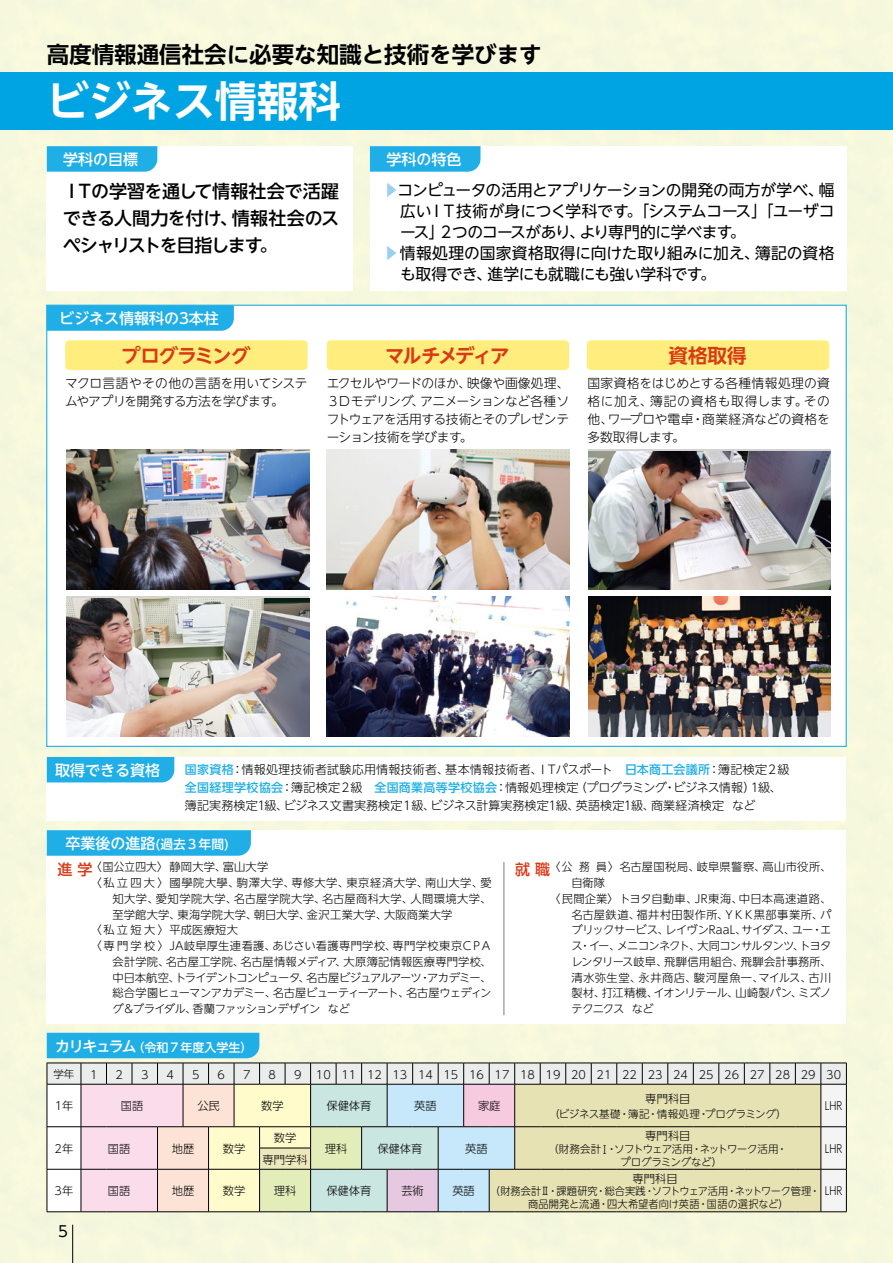
<style>
.page{position:relative;width:893px;height:1263px;background:#f6f8dd}
.page>*{position:absolute;margin:0;border:0;box-sizing:border-box;transform-origin:0 0}
.t1{font:700 42px "UD Shin Go NT Pro De";color:#fff}
.t2{font:700 22.5px "UD Shin Go NT Pro De";color:#000}
.t3{font:700 19.5px "UD Shin Go NT Pro De";letter-spacing:-.05em;color:#da3915}
.t4{font:700 19.5px "UD Shin Go NT Pro De";letter-spacing:-.115em;color:#da3915}
.t5{font:500 18px/27px "UD Shin Go NT Pro";letter-spacing:-.02em;color:#000;text-align:justify}
.t6{font:15.75px "UD Shin Go NT Pro";letter-spacing:-.02em;color:#000}
.t7{font:15.75px "UD Shin Go NT Pro";letter-spacing:-.04em;color:#000}
.t8{font:500 15px "UD Shin Go NT Pro";color:#fff}
.t9{font:500 15px "UD Shin Go NT Pro";color:#da3915}
.t10{font:15px "UD Shin Go NT Pro";color:#000}
.t11{font:300 12.75px/18px "UD Shin Go NT Pro";letter-spacing:-.02em;color:#000;text-align:justify}
.t12{font:500 12.75px "UD Shin Go NT Pro";color:#fff}
.t13{font:300 12px/18px "UD Shin Go NT Pro";letter-spacing:.01em;color:#000}
.t14{font:500 12px "UD Shin Go NT Pro";color:#fff}
.t15{font:300 11.25px "UD Shin Go NT Pro";color:#000}
.t16{font:300 11.25px "UD Shin Go NT Pro";letter-spacing:.03em;color:#000}
.t17{font:300 11.25px "UD Shin Go NT Pro";letter-spacing:-.065em;color:#000}
.t18{font:300 11.25px "UD Shin Go NT Pro";letter-spacing:.035em;color:#000}
.t19{font:300 11.25px "UD Shin Go NT Pro";letter-spacing:-.05em;color:#000}
.t20{font:300 11.25px "UD Shin Go NT Pro";letter-spacing:.045em;color:#000}
.t21{font:300 11.25px "UD Shin Go NT Pro";letter-spacing:-.025em;color:#000}
.t22{font:300 11.25px "UD Shin Go NT Pro";letter-spacing:.025em;color:#000}
.t23{font:300 11.25px "UD Shin Go NT Pro";letter-spacing:-.07em;color:#000}
.t24{font:300 11.25px "UD Shin Go NT Pro";letter-spacing:-.02em;color:#000}
.t25{font:300 11.25px "UD Shin Go NT Pro";color:#000;scale:.85 1}
.t26{font:300 10.5px/12.8px "UD Shin Go NT Pro";letter-spacing:-.015em;color:#000}
.t27{font:300 10.5px/12.8px "UD Shin Go NT Pro";letter-spacing:-.035em;color:#000}
.s1{color:#9acff0}
.s2{font-weight:500;color:#20aee6}
.s3{font-weight:400}
.s4{font-size:15px}
.s5{font-size:10.95px}
.s6{font-size:11.25px}
</style>
<div class="page">
<div style="left:46px;top:305px;width:801px;height:442px;background:#fff;border:1px solid #20aee6"></div>
<div style="left:47px;top:757px;width:799px;height:64px;background:#fff"></div>
<div style="left:47px;top:830px;width:799px;height:194px;background:#fff"></div>
<div style="left:47px;top:146px;width:306px;height:145px;background:#fff"></div>
<div style="left:370px;top:146px;width:476px;height:145px;background:#fff"></div>
<hr style="left:72px;top:1225px;width:1px;height:38px;background:#000">
<svg style="left:588px;top:449px;width:243px;height:3px"></svg>
<img style="left:588px;top:452px;width:243px;height:138px">
<img style="left:327px;top:449px;width:242px;height:141px">
<img style="left:67px;top:449px;width:242px;height:141px">
<img style="left:588px;top:596px;width:243px;height:141px">
<img style="left:327px;top:596px;width:242px;height:141px">
<img style="left:67px;top:598px;width:242px;height:139px">
<div style="left:0;top:72px;width:893px;height:57px;background:#00a4e3"></div>
<svg style="left:47px;top:146px;width:110px;height:26px;background:#26b0e6"></svg>
<svg style="left:47px;top:305px;width:187px;height:26px;background:#24afe6"></svg>
<svg style="left:47px;top:830px;width:204px;height:26px;background:#25b0e6"></svg>
<div style="left:47px;top:757px;width:127px;height:25px;background:#20aee6"></div>
<svg style="left:47px;top:1033px;width:800px;height:179px;background:#d9ddcc"></svg>
<div style="left:65px;top:340px;width:243px;height:30px;background:#ffee7d;border-radius:4px"></div>
<div style="left:587px;top:340px;width:242px;height:30px;background:#ffee7d;border-radius:4px"></div>
<div style="left:327px;top:340px;width:242px;height:30px;background:#ffee7d;border-radius:4px"></div>
<svg style="left:370px;top:146px;width:110px;height:26px;background:#26b0e6"></svg>
<hr style="left:504px;top:862px;width:1px;height:153px;background:#7b7a7b">
<h2 class="t2" style="left:47px;top:36px;width:496px">高度情報通信社会に必要な知識と技術を学びます</h2>
<h1 class="t1" style="left:47px;top:67px;width:296px">ビジネス情報科</h1>
<h3 class="t8" style="left:63px;top:147px;width:76px">学科の目標</h3>
<h3 class="t8" style="left:386px;top:147px;width:76px">学科の特色</h3>
<h3 class="t5" style="left:63px;top:177px;width:278px">ＩＴの学習を通して情報社会で活躍できる人間力を付け、情報社会のスペシャリストを目指します。</h3>
<h3 class="t6" style="left:384px;top:177px;width:452px"><span class="s1">▶︎</span>コンピュータの活用とアプリケーションの開発の両方が学べ、幅</h3>
<h3 class="t6" style="left:400px;top:198px;width:436px">広いＩＴ技術が身につく学科です。「システムコース」「ユーザコ</h3>
<h3 class="t7" style="left:400px;top:219px;width:347px">ース」２つのコースがあり、より専門的に学べます。</h3>
<h3 class="t6" style="left:384px;top:240px;width:452px"><span class="s1">▶︎</span>情報処理の国家資格取得に向けた取り組みに加え、簿記の資格</h3>
<h3 class="t6" style="left:400px;top:261px;width:317px">も取得でき、進学にも就職にも強い学科です。</h3>
<h3 class="t8" style="left:59px;top:306px;width:161px">ビジネス情報科の3本柱</h3>
<h3 class="t3" style="left:121px;top:340px;width:131px">プログラミング</h3>
<p class="t11" style="left:65px;top:374px;width:244px">マクロ言語やその他の言語を用いてシステムやアプリを開発する方法を学びます。</p>
<h3 class="t4" style="left:385px;top:340px;width:126px">マルチメディア</h3>
<h3 class="t3" style="left:669px;top:340px;width:79px">資格取得</h3>
<p class="t11" style="left:327px;top:374px;width:244px">エクセルやワードのほか、映像や画像処理、３Ｄモデリング、アニメーションなど各種ソフトウェアを活用する技術とそのプレゼンテーション技術を学びます。</p>
<p class="t11" style="left:587px;top:374px;width:244px">国家資格をはじめとする各種情報処理の資格に加え、簿記の資格も取得します。その他、ワープロや電卓・商業経済などの資格を多数取得します。</p>
<h3 class="t8" style="left:55px;top:758px;width:107px">取得できる資格</h3>
<p class="t13" style="left:185px;top:760px;width:630px"><span class="s2">国家資格</span>：情報処理技術者試験応用情報技術者、基本情報技術者、ＩＴパスポート　<span class="s2">日本商工会議所</span>：簿記検定２級<span class="s3">　　</span><span class="s2">全国経理学校協会</span>：簿記検定２級　<span class="s2">全国商業高等学校協会</span>：情報処理検定（プログラミング・ビジネス情報）1級、<br>簿記実務検定1級、ビジネス文書実務検定１級、ビジネス計算実務検定1級、英語検定1級、商業経済検定 など</p>
<p class="t12" style="left:66px;top:834px;width:165px"><span class="s4">卒業後の進路</span>(過去３年間)</p>
<h3 class="t9" style="left:58px;top:857px;width:36px">進 学</h3>
<h3 class="t9" style="left:515px;top:857px;width:36px">就 職</h3>
<p class="t15" style="left:96px;top:858px;width:174px">〈国公立四大〉 静岡大学、富山大学</p>
<p class="t20" style="left:96px;top:874px;width:397px">〈私立四大〉國學院大學、駒澤大学、専修大学、東京経済大学、南山大学、愛</p>
<p class="t18" style="left:113px;top:889px;width:380px">知大学、愛知学院大学、名古屋学院大学、名古屋商科大学、人間環境大学、</p>
<p class="t15" style="left:113px;top:905px;width:341px">至学館大学、東海学院大学、朝日大学、金沢工業大学、大阪商業大学</p>
<p class="t16" style="left:96px;top:921px;width:144px">〈私立短大〉平成医療短大</p>
<p class="t16" style="left:96px;top:937px;width:397px">〈専門学校〉 JA岐阜厚生連看護、あじさい看護専門学校、専門学校東京ＣＰＡ</p>
<p class="t15" style="left:113px;top:952px;width:380px">会計学院、名古屋工学院、名古屋情報メディア、大原簿記情報医療専門学校、</p>
<p class="t17" style="left:113px;top:968px;width:380px">中日本航空、トライデントコンピュータ、名古屋ビジュアルアーツ・アカデミー、</p>
<p class="t19" style="left:113px;top:984px;width:380px">総合学園ヒューマンアカデミー、名古屋ビューティーアート、名古屋ウェディン</p>
<p class="t17" style="left:113px;top:1000px;width:239px">グ＆ブライダル、香蘭ファッションデザイン など</p>
<p class="t16" style="left:555px;top:858px;width:278px">〈公 務員〉名古屋国税局、岐阜県警察、高山市役所、</p>
<p class="t15" style="left:571px;top:874px;width:35px">自衛隊</p>
<p class="t22" style="left:555px;top:889px;width:278px">〈民間企業〉トヨタ自動車、JR東海、中日本高速道路、</p>
<p class="t16" style="left:571px;top:905px;width:261px">名古屋鉄道、福井村田製作所、ＹＫＫ黒部事業所、パ</p>
<p class="t21" style="left:571px;top:921px;width:261px">ブリックサービス、レイヴンRaaL、サイダス、ユー・エ</p>
<p class="t23" style="left:571px;top:937px;width:261px">ス・イー、メニコンネクト、大同コンサルタンツ、トヨタ</p>
<p class="t15" style="left:571px;top:952px;width:261px">レンタリース岐阜、飛騨信用組合、飛騨会計事務所、</p>
<p class="t18" style="left:571px;top:968px;width:261px">清水弥生堂、永井商店、駿河屋魚一、マイルス、古川</p>
<p class="t24" style="left:571px;top:984px;width:261px">製材、打江精機、イオンリテール、山崎製パン、ミズノ</p>
<p class="t15" style="left:571px;top:1000px;width:84px">テクニクス など</p>
<p class="t14" style="left:55px;top:1037px;width:199px"><span class="s4">カリキュラム</span>（令和７年度入学生）</p>
<p class="t26" style="left:53px;top:1067px;width:22px">学年</p>
<p class="t15" style="left:90px;top:1065px;width:9px">1</p>
<p class="t15" style="left:116px;top:1065px;width:9px">2</p>
<p class="t15" style="left:141px;top:1065px;width:9px">3</p>
<p class="t15" style="left:167px;top:1065px;width:9px">4</p>
<p class="t15" style="left:192px;top:1065px;width:9px">5</p>
<p class="t15" style="left:218px;top:1065px;width:9px">6</p>
<p class="t15" style="left:243px;top:1065px;width:9px">7</p>
<p class="t15" style="left:269px;top:1065px;width:9px">8</p>
<p class="t15" style="left:294px;top:1065px;width:9px">9</p>
<p class="t15" style="left:316px;top:1065px;width:527px">10 11 12 13 14 15 16 17 18 19 20 21 22 23 24 25 26 27 28 29 30</p>
<p class="t15" style="left:55px;top:1097px;width:20px">1年</p>
<p class="t15" style="left:121px;top:1097px;width:24px">国語</p>
<p class="t15" style="left:197px;top:1097px;width:24px">公民</p>
<p class="t15" style="left:261px;top:1097px;width:24px">数学</p>
<p class="t15" style="left:326px;top:1097px;width:46px">保健体育</p>
<p class="t15" style="left:414px;top:1097px;width:24px">英語</p>
<p class="t15" style="left:478px;top:1097px;width:24px">家庭</p>
<p class="t15" style="left:645px;top:1089px;width:47px">専門科目</p>
<p class="t26" style="left:549px;top:1107px;width:239px">（ビジネス基礎・簿記・情報処理・プログラミング）</p>
<p class="t25" style="left:825px;top:1097px;width:22px">LHR</p>
<p class="t15" style="left:55px;top:1139px;width:20px">2年</p>
<p class="t15" style="left:108px;top:1139px;width:24px">国語</p>
<p class="t15" style="left:172px;top:1139px;width:24px">地歴</p>
<p class="t15" style="left:223px;top:1139px;width:24px">数学</p>
<p class="t15" style="left:274px;top:1129px;width:24px">数学</p>
<p class="t15" style="left:263px;top:1150px;width:46px">専門学科</p>
<p class="t15" style="left:325px;top:1139px;width:24px">理科</p>
<p class="t15" style="left:377px;top:1139px;width:46px">保健体育</p>
<p class="t15" style="left:465px;top:1139px;width:24px">英語</p>
<p class="t15" style="left:55px;top:1182px;width:20px">3年</p>
<p class="t15" style="left:108px;top:1182px;width:24px">国語</p>
<p class="t15" style="left:172px;top:1182px;width:24px">地歴</p>
<p class="t15" style="left:223px;top:1182px;width:24px">数学</p>
<p class="t15" style="left:274px;top:1182px;width:24px">理科</p>
<p class="t15" style="left:326px;top:1182px;width:46px">保健体育</p>
<p class="t15" style="left:401px;top:1182px;width:24px">芸術</p>
<p class="t15" style="left:452px;top:1182px;width:24px">英語</p>
<h3 class="t10" style="left:58px;top:1219px;width:11px">5</h3>
<p class="t15" style="left:645px;top:1127px;width:47px">専門科目</p>
<p class="t27" style="left:620px;top:1142px;width:169px;text-indent:-72px">（財務会計<span class="s5">Ⅰ</span>・ソフトウェア活用・ネットワーク活用・プログラミングなど）</p>
<p class="t25" style="left:825px;top:1139px;width:22px">LHR</p>
<p class="t15" style="left:632px;top:1169px;width:47px">専門科目</p>
<p class="t26" style="left:528px;top:1185px;width:316px;text-indent:-38px">（財務会計Ⅱ・課題研究・総合実践・ソフトウェア活用・ネットワーク管理・ <span class="s6">LHR</span>商品開発と流通・四大希望者向け英語・国語の選択など）</p>
</div>
